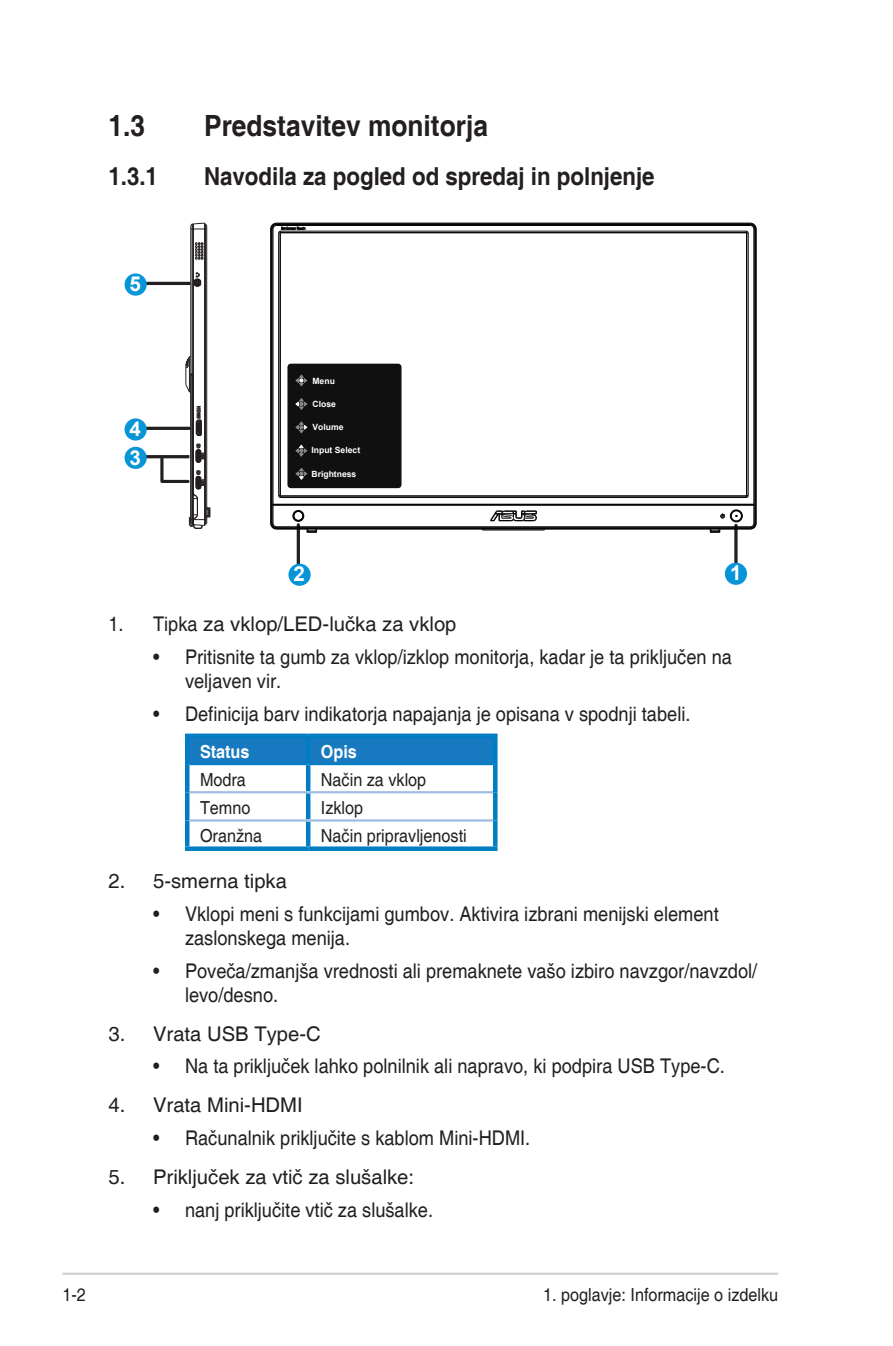
<style>
.page{position:relative;width:893px;height:1346px;background:#fff}
.page>*{position:absolute;margin:0;border:0;box-sizing:border-box;transform-origin:0 0}
.Heading_1{font:700 29.25px "Helvetica";color:#231f20;scale:.9 1}
.Heading_2{font:700 24.75px "Helvetica";color:#231f20;scale:.9 1}
.t1{font:700 20.7px "Arial";color:#fff}
.t2{font:20.25px/24.3px "Helvetica";color:#231f20;scale:.9 1}
.t3{font:20.25px "Helvetica";color:#231f20}
.Table_Text_-new{font:18px "Helvetica";color:#231f20;scale:.9 1}
.Table_Text_Head_-_new{font:700 18px "Helvetica";color:#fff;scale:.9 1}
.t4{font:700 8.55px "Arial";color:#fff}
</style>
<div class="page">
<hr style="left:63px;top:1272px;width:715px;height:3px;background:#d1d2d4">
<svg style="left:734px;top:525px;width:4px;height:38px"></svg>
<hr style="left:145px;top:455px;width:44px;height:3px;background:#231f20">
<hr style="left:297px;top:525px;width:3px;height:44px;background:#231f20">
<div style="left:725px;top:563px;width:22px;height:22px;background:#0695d6;border-radius:50%"></div>
<div style="left:125px;top:447px;width:22px;height:22px;background:#0695d6;border-radius:50%"></div>
<hr style="left:145px;top:427px;width:44px;height:3px;background:#231f20">
<div style="left:125px;top:418px;width:22px;height:22px;background:#0695d6;border-radius:50%"></div>
<hr style="left:145px;top:282px;width:44px;height:3px;background:#231f20">
<div style="left:125px;top:273px;width:22px;height:23px;background:#0695d6;border-radius:50%"></div>
<div style="left:288px;top:564px;width:23px;height:22px;background:#0695d6;border-radius:50%"></div>
<div style="left:287px;top:364px;width:114px;height:124px;background:#101010;border-radius:4px"></div>
<svg style="left:295px;top:374px;width:13px;height:13px"></svg>
<svg style="left:295px;top:398px;width:13px;height:12px"></svg>
<svg style="left:295px;top:421px;width:13px;height:13px"></svg>
<svg style="left:295px;top:444px;width:13px;height:13px"></svg>
<svg style="left:295px;top:468px;width:13px;height:12px"></svg>
<hr style="left:270px;top:229px;width:1px;height:294px;background:#030303">
<hr style="left:271px;top:229px;width:1px;height:294px;background:#030303">
<hr style="left:272px;top:229px;width:1px;height:294px;background:#030303">
<hr style="left:273px;top:229px;width:1px;height:275px;background:#030303">
<hr style="left:278px;top:233px;width:1px;height:262px;background:#030303">
<hr style="left:280px;top:233px;width:1px;height:262px;background:#030303">
<hr style="left:483px;top:530px;width:61px;height:1px;background:#030303">
<hr style="left:277px;top:529px;width:473px;height:1px;background:#030303">
<hr style="left:277px;top:528px;width:473px;height:1px;background:#030303">
<hr style="left:277px;top:527px;width:473px;height:1px;background:#030303">
<hr style="left:277px;top:526px;width:473px;height:1px;background:#030303">
<hr style="left:273px;top:505px;width:481px;height:1px;background:#030303">
<hr style="left:273px;top:504px;width:481px;height:1px;background:#030303">
<hr style="left:281px;top:497px;width:465px;height:1px;background:#030303">
<hr style="left:281px;top:496px;width:465px;height:1px;background:#030303">
<hr style="left:281px;top:495px;width:465px;height:1px;background:#030303">
<hr style="left:281px;top:232px;width:465px;height:1px;background:#030303">
<hr style="left:281px;top:231px;width:465px;height:1px;background:#030303">
<hr style="left:277px;top:225px;width:473px;height:1px;background:#030303">
<hr style="left:277px;top:224px;width:473px;height:1px;background:#030303">
<hr style="left:277px;top:223px;width:473px;height:1px;background:#030303">
<hr style="left:746px;top:233px;width:1px;height:262px;background:#030303">
<hr style="left:748px;top:233px;width:1px;height:262px;background:#030303">
<hr style="left:753px;top:229px;width:1px;height:275px;background:#030303">
<hr style="left:754px;top:229px;width:1px;height:294px;background:#030303">
<hr style="left:755px;top:229px;width:1px;height:294px;background:#030303">
<hr style="left:756px;top:229px;width:1px;height:294px;background:#030303">
<div style="left:294px;top:511px;width:9px;height:9px;border:1px solid #030303;border-radius:50%"></div>
<svg style="left:270px;top:504px;width:7px;height:25px"></svg>
<div style="left:731px;top:510px;width:11px;height:11px;border:1px solid #030303;border-radius:50%"></div>
<div style="left:731px;top:511px;width:10px;height:10px;border:1px solid #030303;border-radius:50%"></div>
<svg style="left:750px;top:504px;width:6px;height:25px"></svg>
<svg style="left:746px;top:223px;width:10px;height:11px"></svg>
<svg style="left:307px;top:529px;width:10px;height:4px"></svg>
<svg style="left:710px;top:529px;width:10px;height:4px"></svg>
<svg style="left:720px;top:513px;width:5px;height:5px"></svg>
<div style="left:293px;top:510px;width:11px;height:11px;border:1px solid #030303;border-radius:50%"></div>
<div style="left:730px;top:510px;width:12px;height:12px;border:1px solid #030303;border-radius:50%"></div>
<svg style="left:490px;top:511px;width:47px;height:10px"></svg>
<svg style="left:270px;top:223px;width:36px;height:11px"></svg>
<hr style="left:190px;top:226px;width:1px;height:148px;background:#231f20">
<hr style="left:190px;top:375px;width:1px;height:148px;background:#231f20">
<hr style="left:192px;top:224px;width:1px;height:150px;background:#231f20">
<hr style="left:192px;top:375px;width:1px;height:150px;background:#231f20">
<hr style="left:193px;top:224px;width:1px;height:271px;background:#231f20">
<hr style="left:204px;top:223px;width:1px;height:302px;background:#231f20">
<hr style="left:205px;top:224px;width:1px;height:300px;background:#231f20">
<hr style="left:206px;top:225px;width:1px;height:276px;background:#231f20">
<svg style="left:191px;top:223px;width:16px;height:7px"></svg>
<svg style="left:185px;top:356px;width:8px;height:38px"></svg>
<svg style="left:194px;top:272px;width:7px;height:15px"></svg>
<svg style="left:195px;top:406px;width:7px;height:30px"></svg>
<svg style="left:195px;top:243px;width:8px;height:16px"></svg>
<svg style="left:159px;top:444px;width:51px;height:85px"></svg>
<div style="left:189px;top:738px;width:304px;height:25px;background:#177ac0"></div>
<hr style="left:185px;top:738px;width:4px;height:26px;background:#007dc3">
<div style="left:185px;top:733px;width:123px;height:5px;background:#007dc3"></div>
<hr style="left:306px;top:738px;width:4px;height:25px;background:#007dc3">
<div style="left:493px;top:738px;width:5px;height:26px;background:#007dc3"></div>
<div style="left:308px;top:733px;width:190px;height:5px;background:#007dc3"></div>
<hr style="left:185px;top:764px;width:4px;height:28px;background:#007dc3">
<hr style="left:189px;top:763px;width:119px;height:2px;background:#007dc3">
<hr style="left:306px;top:765px;width:4px;height:26px;background:#007dc3">
<div style="left:493px;top:764px;width:5px;height:28px;background:#007dc3"></div>
<hr style="left:308px;top:763px;width:185px;height:2px;background:#007dc3">
<hr style="left:185px;top:792px;width:4px;height:28px;background:#007dc3">
<hr style="left:189px;top:791px;width:119px;height:2px;background:#9fbde2">
<hr style="left:306px;top:793px;width:4px;height:26px;background:#007dc3">
<div style="left:493px;top:792px;width:5px;height:28px;background:#007dc3"></div>
<hr style="left:308px;top:791px;width:185px;height:2px;background:#9fbde2">
<hr style="left:185px;top:820px;width:4px;height:26px;background:#007dc3">
<hr style="left:189px;top:819px;width:119px;height:2px;background:#9fbde2">
<div style="left:185px;top:846px;width:123px;height:5px;background:#007dc3"></div>
<hr style="left:306px;top:821px;width:4px;height:25px;background:#007dc3">
<div style="left:493px;top:820px;width:5px;height:26px;background:#007dc3"></div>
<hr style="left:308px;top:819px;width:185px;height:2px;background:#9fbde2">
<div style="left:308px;top:846px;width:190px;height:5px;background:#007dc3"></div>
<p class="Heading_1" style="left:108px;top:108px;width:42px">1.3</p>
<p class="Heading_1" style="left:204px;top:108px;width:317px">Predstavitev monitorja</p>
<p class="Heading_2" style="left:108px;top:161px;width:57px">1.3.1</p>
<p class="Heading_2" style="left:204px;top:161px;width:502px">Navodila za pogled od spredaj in polnjenje</p>
<p class="t1" style="left:130px;top:270px;width:13px">5</p>
<p class="t1" style="left:130px;top:415px;width:13px">4</p>
<p class="t1" style="left:130px;top:444px;width:13px">3</p>
<p class="t4" style="left:312px;top:375px;width:24px">Menu</p>
<p class="t4" style="left:312px;top:398px;width:25px">Close</p>
<p class="t4" style="left:312px;top:422px;width:33px">Volume</p>
<p class="t4" style="left:311px;top:445px;width:50px">Input Select</p>
<p class="t4" style="left:311px;top:468px;width:46px">Brightness</p>
<p class="t1" style="left:293px;top:560px;width:13px">2</p>
<p class="t1" style="left:730px;top:559px;width:13px">1</p>
<p class="t2" style="left:108px;top:613px;width:388px">1. Tipka za vklop/LED-lučka za vklop</p>
<p class="t2" style="left:185px;top:645px;width:609px;text-indent:-32px">• Pritisnite ta gumb za vklop/izklop monitorja, kadar je ta priključen na veljaven vir.</p>
<p class="t2" style="left:153px;top:702px;width:599px">• Definicija barv indikatorja napajanja je opisana v spodnji tabeli.</p>
<p class="Table_Text_Head_-_new" style="left:200px;top:740px;width:57px">Status</p>
<p class="Table_Text_Head_-_new" style="left:321px;top:740px;width:42px">Opis</p>
<p class="Table_Text_-new" style="left:200px;top:769px;width:53px">Modra</p>
<p class="Table_Text_-new" style="left:321px;top:769px;width:119px">Način za vklop</p>
<p class="Table_Text_-new" style="left:200px;top:797px;width:58px">Temno</p>
<p class="Table_Text_-new" style="left:321px;top:797px;width:49px">Izklop</p>
<p class="Table_Text_-new" style="left:200px;top:825px;width:71px">Oranžna</p>
<p class="Table_Text_-new" style="left:321px;top:825px;width:164px">Način pripravljenosti</p>
<p class="t3" style="left:108px;top:869px;width:180px">2. 5-smerna tipka</p>
<p class="t2" style="left:185px;top:902px;width:595px;text-indent:-32px">• Vklopi meni s funkcijami gumbov. Aktivira izbrani menijski element zaslonskega menija.</p>
<p class="t2" style="left:185px;top:959px;width:637px;text-indent:-32px">• Poveča/zmanjša vrednosti ali premaknete vašo izbiro navzgor/navzdol/ levo/desno.</p>
<p class="t3" style="left:108px;top:1022px;width:214px">3. Vrata USB Type-C</p>
<p class="t2" style="left:153px;top:1055px;width:637px">• Na ta priključek lahko polnilnik ali napravo, ki podpira USB Type-C.</p>
<p class="t3" style="left:108px;top:1093px;width:196px">4. Vrata Mini-HDMI</p>
<p class="t2" style="left:153px;top:1126px;width:421px">• Računalnik priključite s kablom Mini-HDMI.</p>
<p class="t3" style="left:108px;top:1165px;width:307px">5. Priključek za vtič za slušalke:</p>
<p class="t2" style="left:153px;top:1198px;width:313px">• nanj priključite vtič za slušalke.</p>
<p class="Table_Text_-new" style="left:63px;top:1284px;width:28px">1-2</p>
<p class="Table_Text_-new" style="left:543px;top:1284px;width:263px">1. poglavje: Informacije o izdelku</p>
</div>
